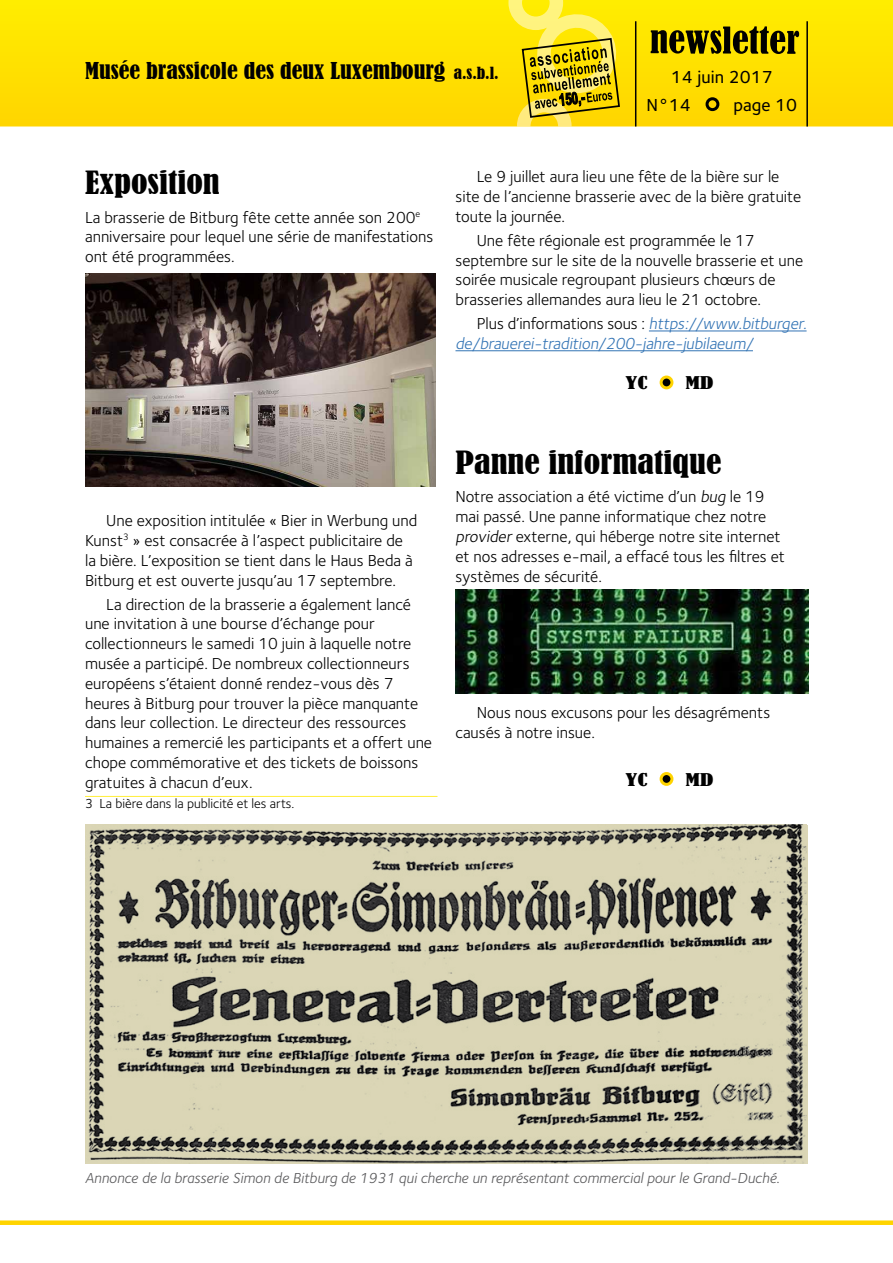
<style>
.page{position:relative;width:893px;height:1263px;background:#fff}
.page>*{position:absolute;margin:0;border:0;box-sizing:border-box;transform-origin:0 0}
.t1{font:condensed 30px "Bernard";color:#000;scale:1.15 1}
.t2{font:condensed 21.75px "Bernard";color:#000;scale:1.1 1}
.t3{font:18px/28.5px "Foundry Sterling Medium CE";color:#000}
.t4{font:16.5px/19.8px "Foundry Sterling Book CE";color:#000}
.t5{font:italic 16.5px "Foundry Sterling";color:#3374b5}
.t6{font:condensed 16.5px "Bernard";color:#000;scale:1.5 1}
.t7{font:15px "Foundry Sterling Book Italic CE";color:#58585a}
.t8{font:13.5px "Foundry Sterling Book CE";color:#000}
.s1{font-size:15.75px}
.s2{font-family:"Foundry Sterling";font-style:italic;color:#3374b5}
.s3{font-style:italic}
</style>
<div class="page">
<svg style="left:0;top:0;width:893px;height:126px;background:#ffe100"></svg>
<svg style="left:651px;top:26px;width:148px;height:28px;background:#7d7000"></svg>
<div style="left:707px;top:99px;width:11px;height:11px;background:#ffd400;border-radius:50%"></div>
<div style="left:706px;top:97px;width:13px;height:14px;border:3px solid #000;border-radius:50%"></div>
<div style="left:0;top:1220px;width:893px;height:5px;background:#ffd400"></div>
<hr style="left:806px;top:21px;width:2px;height:105px;background:#000">
<svg style="left:453px;top:66px;width:46px;height:14px"></svg>
<svg style="left:508px;top:0;width:129px;height:126px;background:#ddc71e"></svg>
<img style="left:85px;top:274px;width:351px;height:212px">
<hr style="left:85px;top:796px;width:352px;height:1px;background:#ffef44">
<hr style="left:649px;top:331px;width:158px;height:1px;background:#3374b5">
<hr style="left:455px;top:350px;width:298px;height:1px;background:#3374b5">
<div style="left:661px;top:377px;width:11px;height:11px;background:#000;border-radius:50%"></div>
<div style="left:660px;top:375px;width:13px;height:14px;border:3px solid #ffd400;border-radius:50%"></div>
<img style="left:455px;top:589px;width:353px;height:105px">
<div style="left:661px;top:773px;width:11px;height:11px;background:#000;border-radius:50%"></div>
<div style="left:660px;top:772px;width:13px;height:14px;border:3px solid #ffd400;border-radius:50%"></div>
<img style="left:85px;top:825px;width:722px;height:338px">
<h2 class="t2" style="left:85px;top:58px;width:378px">Musée brassicole des deux Luxembourg <span class="s1">a.s.b.l.</span></h2>
<p class="t3" style="left:646px;top:63px;width:128px;text-indent:25px">14 juin 2017<br>N°14</p>
<p class="t3" style="left:733px;top:91px;width:65px">page 10</p>
<h1 class="t1" style="left:85px;top:165px;width:119px">Exposition</h1>
<p class="t4" style="left:85px;top:207px;width:350px">La brasserie de Bitburg fête cette année son 200<sup>e </sup>anniversaire pour lequel une série de manifestations ont été programmées.</p>
<p class="t4" style="left:455px;top:167px;width:347px;text-indent:21px">Le 9 juillet aura lieu une fête de la bière sur le site de l’ancienne brasserie avec de la bière gratuite toute la journée.</p>
<p class="t4" style="left:455px;top:231px;width:349px;text-indent:21px">Une fête régionale est programmée le 17 septembre sur le site de la nouvelle brasserie et une soirée musicale regroupant plusieurs chœurs de brasseries allemandes aura lieu le 21 octobre.</p>
<p class="t4" style="left:477px;top:314px;width:335px">P l u s d ’ i nfo rm at i o n s so u s : <span class="s2">https://www.bitburger.</span></p>
<p class="t5" style="left:455px;top:332px;width:302px">de/brauerei-tradition/200-jahre-jubilaeum/</p>
<p class="t6" style="left:626px;top:373px;width:16px">YC</p>
<p class="t6" style="left:686px;top:373px;width:20px">MD</p>
<p class="t4" style="left:85px;top:511px;width:334px;text-indent:21px">Une exposition intitulée « Bier in Werbung und Kunst<sup>3</sup> » est consacrée à l’aspect publicitaire de la bière. L’exposition se tient dans le Haus Beda à Bitburg et est ouverte jusqu’au 17 septembre.</p>
<p class="t4" style="left:85px;top:594px;width:349px;text-indent:21px">La direction de la brasserie a également lancé une invitation à une bourse d’échange pour collectionneurs le samedi 10 juin à laquelle notre musée a participé. De nombreux collectionneurs européens s’étaient donné rendez-vous dès 7 heures à Bitburg pour trouver la pièce manquante dans leur collection. Le directeur des ressources humaines a remercié les participants et a offert une chope commémorative et des tickets de boissons gratuites à chacun d’eux.</p>
<p class="t8" style="left:85px;top:795px;width:211px">3 La bière dans la publicité et les arts.</p>
<h1 class="t1" style="left:455px;top:445px;width:233px">Panne informatique</h1>
<p class="t4" style="left:455px;top:487px;width:331px">Notre association a été victime d’un <span class="s3">bug</span> le 19 mai passé. Une panne informatique chez notre <span class="s3">provider</span> externe, qui héberge notre site internet et nos adresses e-mail, a effacé tous les filtres et systèmes de sécurité.</p>
<p class="t4" style="left:455px;top:703px;width:316px;text-indent:21px">Nous nous excusons pour les désagréments causés à notre insue.</p>
<p class="t6" style="left:626px;top:770px;width:16px">YC</p>
<p class="t6" style="left:686px;top:770px;width:20px">MD</p>
<p class="t7" style="left:85px;top:1169px;width:696px">Annonce de la brasserie Simon de Bitburg de 1931 qui cherche un représentant commercial pour le Grand-Duché.</p>
</div>
